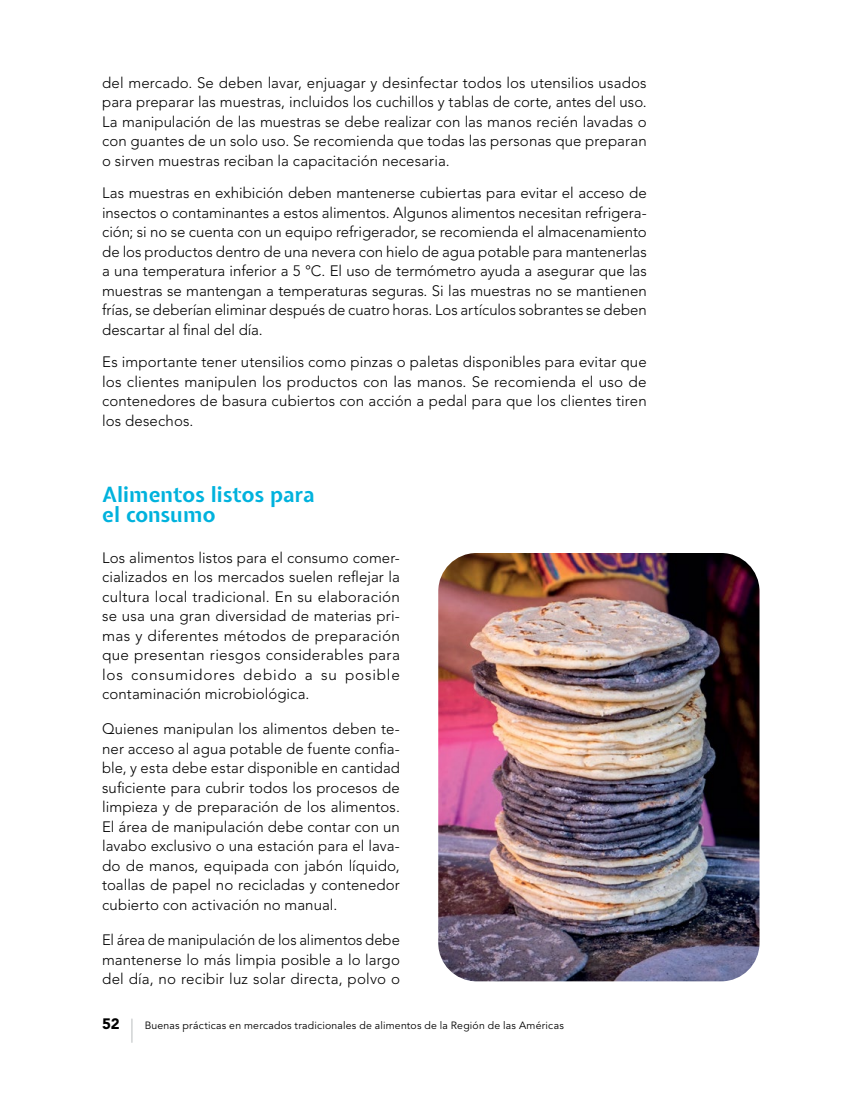
<style>
.page{position:relative;width:851px;height:1106px;background:#fff}
.page>*{position:absolute;margin:0;border:0;box-sizing:border-box;transform-origin:0 0}
.t1{font:700 21px/20.4px "Expletus Sans";letter-spacing:.005em;color:#00b2dd}
.t2{font:300 15px/19.5px "Avenir LT Std";letter-spacing:.005em;color:#000;text-align:justify}
.t3{font:900 15px "Avenir LT Std";color:#000}
.t4{font:10.5px "Avenir LT Std";letter-spacing:.02em;color:#000}
</style>
<div class="page">
<img style="left:438px;top:553px;width:321px;height:428px">
<hr style="left:131px;top:1019px;width:2px;height:23px;background:#d1d3d4">
<p class="t2" style="left:102px;top:73px;width:546px">del mercado. Se deben lavar, enjuagar y desinfectar todos los utensilios usados para preparar las muestras, incluidos los cuchillos y tablas de corte, antes del uso.<br>La manipulación de las muestras se debe realizar con las manos recién lavadas o con guantes de un solo uso. Se recomienda que todas las personas que preparan o sirven muestras reciban la capacitación necesaria.</p>
<p class="t2" style="left:102px;top:183px;width:546px">Las muestras en exhibición deben mantenerse cubiertas para evitar el acceso de insectos o contaminantes a estos alimentos. Algunos alimentos necesitan refrigera&shy;ción; si no se cuenta con un equipo refrigerador, se recomienda el almacenamiento de los productos dentro de una nevera con hielo de agua potable para mantenerlas a una temperatura inferior a 5 °C. El uso de termómetro ayuda a asegurar que las muestras se mantengan a temperaturas seguras. Si las muestras no se mantienen frías, se deberían eliminar después de cuatro horas. Los artículos sobrantes se deben descartar al final del día.</p>
<p class="t2" style="left:102px;top:352px;width:546px">Es importante tener utensilios como pinzas o paletas disponibles para evitar que los clientes manipulen los productos con las manos. Se recomienda el uso de contenedores de basura cubiertos con acción a pedal para que los clientes tiren los desechos.</p>
<h1 class="t1" style="left:102px;top:485px;width:214px">Alimentos listos para el consumo</h1>
<p class="t2" style="left:102px;top:547px;width:299px">Los alimentos listos para el consumo comer&shy;cializados en los mercados suelen reflejar la cultura local tradicional. En su elaboración se usa una gran diversidad de materias pri&shy;mas y diferentes métodos de preparación que presentan riesgos considerables para los consumidores debido a su posible contaminación microbiológica.</p>
<p class="t2" style="left:102px;top:719px;width:299px">Quienes manipulan los alimentos deben te&shy;ner acceso al agua potable de fuente confia&shy;ble, y esta debe estar disponible en cantidad suficiente para cubrir todos los procesos de limpieza y de preparación de los alimentos.<br>El área de manipulación debe contar con un lavabo exclusivo o una estación para el lava&shy;do de manos, equipada con jabón líquido, toallas de papel no recicladas y contenedor cubierto con activación no manual.</p>
<p class="t2" style="left:102px;top:930px;width:299px">El área de manipulación de los alimentos debe mantenerse lo más limpia posible a lo largo del día, no recibir luz solar directa, polvo o</p>
<p class="t3" style="left:102px;top:1015px;width:19px">52</p>
<p class="t4" style="left:145px;top:1019px;width:420px">Buenas prácticas en mercados tradicionales de alimentos de la Región de las Américas</p>
</div>
